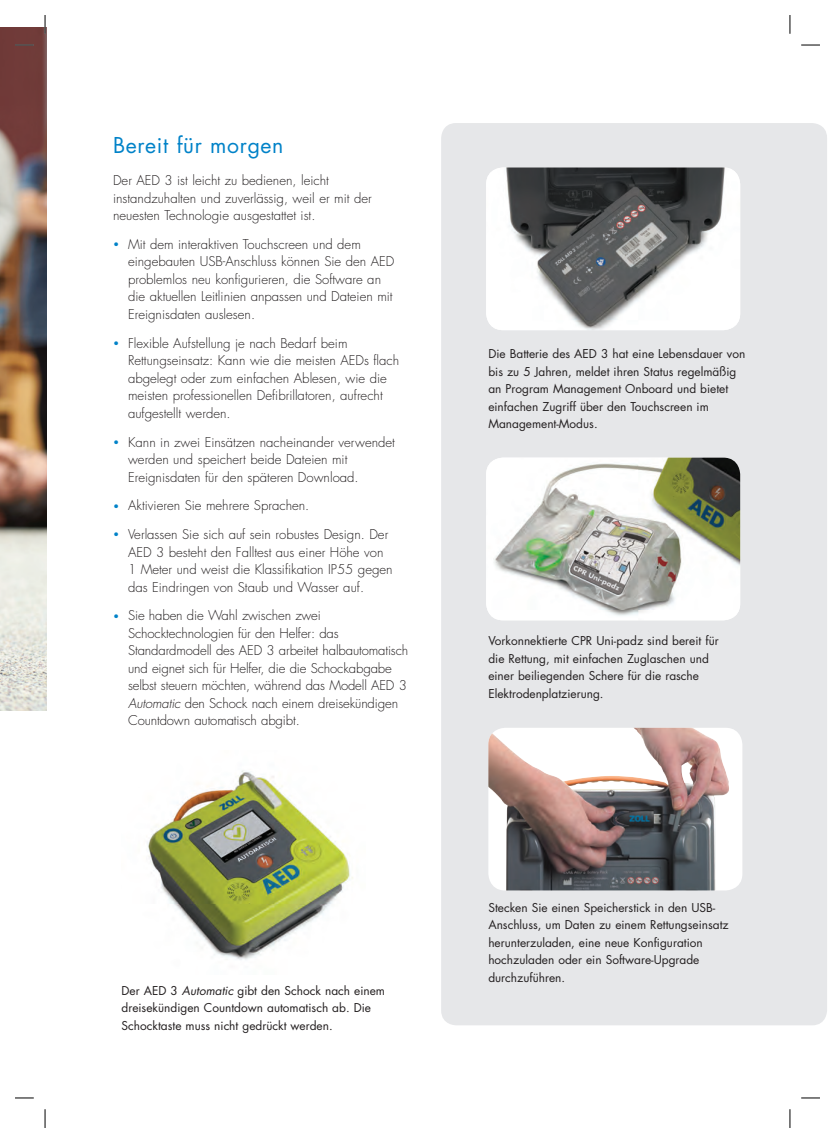
<style>
.page{position:relative;width:835px;height:1143px;background:#fff}
.page>*{position:absolute;margin:0;border:0;box-sizing:border-box;transform-origin:0 0}
.t1{font:21.25px "Futura Std";letter-spacing:.03em;color:#0082c8}
.t2{font:300 13.12px/17.5px "Futura Std";color:#231f20}
.t3{font:11.88px/17.5px "Futura Std";color:#231f20}
.s1{font-size:10px;color:#0082c8}
.s2{font-style:italic}
</style>
<div class="page">
<img style="left:147px;top:770px;width:206px;height:190px">
<div style="left:441px;top:123px;width:385px;height:902px;background:#e6e7e9;border-radius:15px"></div>
<img style="left:0;top:28px;width:46px;height:682px">
<div style="left:488px;top:727px;width:254px;height:163px;background:#fff;border-radius:17px"></div>
<img style="left:488px;top:727px;width:240px;height:163px">
<img style="left:486px;top:457px;width:253px;height:163px">
<img style="left:486px;top:167px;width:253px;height:163px">
<svg style="left:15px;top:45px;width:19px;height:1px"></svg>
<svg style="left:801px;top:45px;width:18px;height:1px"></svg>
<svg style="left:15px;top:1097px;width:19px;height:1px"></svg>
<svg style="left:801px;top:1097px;width:18px;height:1px"></svg>
<svg style="left:45px;top:15px;width:1px;height:19px"></svg>
<svg style="left:45px;top:1109px;width:1px;height:18px"></svg>
<svg style="left:789px;top:15px;width:1px;height:19px"></svg>
<svg style="left:789px;top:1109px;width:1px;height:18px"></svg>
<h1 class="t1" style="left:113px;top:131px;width:172px">Bereit für morgen</h1>
<p class="t2" style="left:113px;top:172px;width:260px">Der AED 3 ist leicht zu bedienen, leicht instandzuhalten und zuverlässig, weil er mit der neuesten Technologie ausgestattet ist.</p>
<p class="t2" style="left:128px;top:236px;width:268px;text-indent:-15px"><span class="s1">•</span> Mit dem interaktiven Touchscreen und dem eingebauten USB-Anschluss können Sie den AED problemlos neu konfigurieren, die Software an die aktuellen Leitlinien anpassen und Dateien mit Ereignisdaten auslesen.</p>
<p class="t2" style="left:128px;top:334px;width:272px;text-indent:-15px"><span class="s1">•</span> Flexible Aufstellung je nach Bedarf beim Rettungseinsatz: Kann wie die meisten AEDs flach abgelegt oder zum einfachen Ablesen, wie die meisten professionellen Defibrillatoren, aufrecht aufgestellt werden.</p>
<p class="t2" style="left:128px;top:433px;width:268px;text-indent:-15px"><span class="s1">•</span> Kann in zwei Einsätzen nacheinander verwendet werden und speichert beide Dateien mit<br>Ereignisdaten für den späteren Download.</p>
<p class="t2" style="left:113px;top:497px;width:198px"><span class="s1">•</span> Aktivieren Sie mehrere Sprachen.</p>
<p class="t2" style="left:128px;top:526px;width:266px;text-indent:-15px"><span class="s1">•</span> Verlassen Sie sich auf sein robustes Design. Der AED 3 besteht den Falltest aus einer Höhe von 1 Meter und weist die Klassifikation IP55 gegen das Eindringen von Staub und Wasser auf.</p>
<p class="t2" style="left:128px;top:607px;width:281px;text-indent:-15px"><span class="s1">•</span> Sie haben die Wahl zwischen zwei Schocktechnologien für den Helfer: das Standardmodell des AED 3 arbeitet halbautomatisch und eignet sich für Helfer, die die Schockabgabe selbst steuern möchten, während das Modell AED 3<br><span class="s2">Automatic</span> den Schock nach einem dreisekündigen Countdown automatisch abgibt.</p>
<p class="t3" style="left:121px;top:981px;width:265px">Der AED 3 <span class="s2">Automatic</span> gibt den Schock nach einem dreisekündigen Countdown automatisch ab. Die<br>Schocktaste muss nicht gedrückt werden.</p>
<p class="t3" style="left:488px;top:345px;width:258px">Die Batterie des AED 3 hat eine Lebensdauer von bis zu 5 Jahren, meldet ihren Status regelmäßig an Program Management Onboard und bietet einfachen Zugriff über den Touchscreen im Management-Modus.</p>
<p class="t3" style="left:488px;top:632px;width:232px">Vorkonnektierte CPR Uni-padz sind bereit für die Rettung, mit einfachen Zuglaschen und einer beiliegenden Schere für die rasche Elektrodenplatzierung.</p>
<p class="t3" style="left:488px;top:898px;width:242px">Stecken Sie einen Speicherstick in den USB-Anschluss, um Daten zu einem Rettungseinsatz herunterzuladen, eine neue Konfiguration hochzuladen oder ein Software-Upgrade durchzuführen.</p>
</div>
